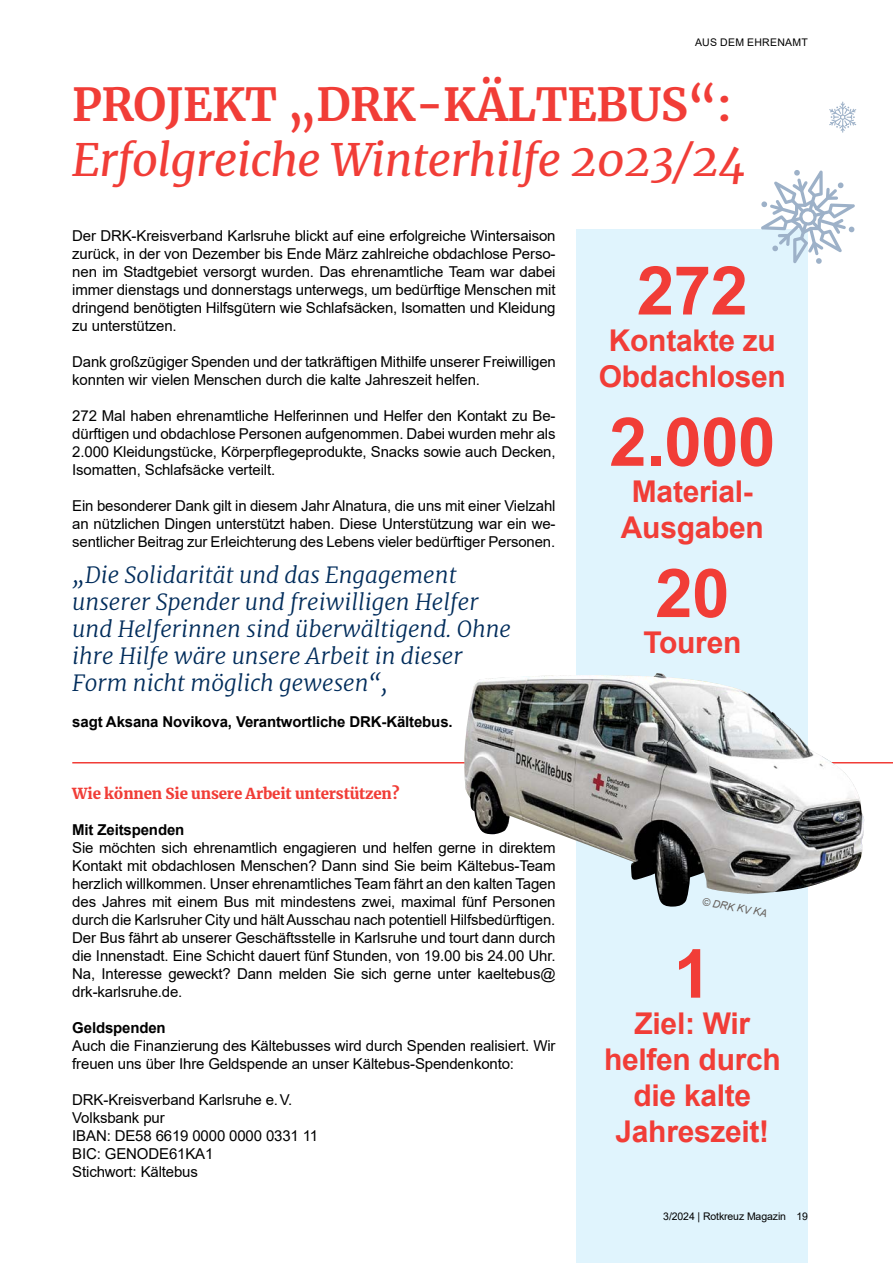
<style>
.page{position:relative;width:893px;height:1263px;background:#fff}
.page>*{position:absolute;margin:0;border:0;box-sizing:border-box;transform-origin:0 0}
.t1{font:700 67.5px "Arial";letter-spacing:-.01em;color:#f13d37}
.t2{font:italic 45px "Merriweather";letter-spacing:-.01em;color:#f13d37}
.t3{font:700 45px "Merriweather";letter-spacing:-.01em;color:#f13d37}
.t4{font:700 30px/36px "Arial";letter-spacing:-.01em;color:#f13d37;text-align:center}
.t5{font:italic 300 22.5px/27px "Merriweather";color:#002c5b}
.t6{font:15px/18px "Arial";letter-spacing:-.01em;color:#000;text-align:justify}
.t7{font:700 15px "Arial";letter-spacing:-.01em;color:#000}
.t8{font:900 15px "Merriweather";letter-spacing:-.01em;color:#f13d37}
.t9{font:10.5px "Arial";letter-spacing:-.01em;color:#000}
.t10{font:10.5px "Arial";letter-spacing:.025em;color:#000}
.t11{font:italic 10.5px "Arial";color:#66605c}
</style>
<div class="page">
<div style="left:577px;top:229px;width:231px;height:1034px;background:#e0f4fd"></div>
<svg style="left:761px;top:170px;width:94px;height:94px"></svg>
<svg style="left:848px;top:226px;width:7px;height:7px"></svg>
<div style="left:837px;top:182px;width:7px;height:6px;background:#9db1c8;border-radius:2px"></div>
<svg style="left:829px;top:102px;width:27px;height:31px"></svg>
<hr style="left:72px;top:762px;width:821px;height:1px;background:#f13d37">
<img style="left:464px;top:673px;width:400px;height:234px">
<p class="t10" style="left:695px;top:35px;width:114px">AUS DEM EHRENAMT</p>
<h2 class="t3" style="left:72px;top:73px;width:661px">PROJEKT „DRK- KÄLTEBUS“:</h2>
<h2 class="t2" style="left:72px;top:129px;width:675px">Erfolgreiche Winterhilfe 2023/24</h2>
<p class="t6" style="left:72px;top:226px;width:485px">Der DRK-Kreisverband Karlsruhe blickt auf eine erfolgreiche Wintersaison zurück, in der von Dezember bis Ende März zahlreiche obdachlose Perso&shy;nen im Stadtgebiet versorgt wurden. Das ehrenamtliche Team war dabei immer dienstags und donnerstags unterwegs, um bedürftige Menschen mit dringend benötigten Hilfsgütern wie Schlafsäcken, Isomatten und Kleidung zu unterstützen.</p>
<p class="t6" style="left:72px;top:352px;width:485px">Dank großzügiger Spenden und der tatkräftigen Mithilfe unserer Freiwilligen konnten wir vielen Menschen durch die kalte Jahreszeit helfen.</p>
<p class="t6" style="left:72px;top:406px;width:485px">272 Mal haben ehrenamtliche Helferinnen und Helfer den Kontakt zu Be&shy;dürftigen und obdachlose Personen aufgenommen. Dabei wurden mehr als 2.000 Kleidungstücke, Körperpflegeprodukte, Snacks sowie auch Decken, Isomatten, Schlafsäcke verteilt.</p>
<p class="t6" style="left:72px;top:496px;width:485px">Ein besonderer Dank gilt in diesem Jahr Alnatura, die uns mit einer Vielzahl an nützlichen Dingen unterstützt haben. Diese Unterstützung war ein we&shy;sentlicher Beitrag zur Erleichterung des Lebens vieler bedürftiger Personen.</p>
<h3 class="t5" style="left:72px;top:560px;width:440px">„Die Solidarität und das Engagement unserer Spender und freiwilligen Helfer und Helferinnen sind überwältigend. Ohne ihre Hilfe wäre unsere Arbeit in dieser Form nicht möglich gewesen“,</h3>
<p class="t7" style="left:72px;top:711px;width:382px">sagt Aksana Novikova, Verantwortliche DRK-Kältebus.</p>
<p class="t8" style="left:72px;top:783px;width:329px">Wie können Sie unsere Arbeit unterstützen?</p>
<p class="t7" style="left:72px;top:819px;width:114px">Mit Zeitspenden</p>
<p class="t6" style="left:72px;top:838px;width:485px">Sie möchten sich ehrenamtlich engagieren und helfen gerne in direktem Kontakt mit obdachlosen Menschen? Dann sind Sie beim Kältebus-Team herzlich willkommen. Unser ehrenamtliches Team fährt an den kalten Tagen des Jahres mit einem Bus mit mindestens zwei, maximal fünf Personen durch die Karlsruher City und hält Ausschau nach potentiell Hilfsbedürftigen.<br>Der Bus fährt ab unserer Geschäftsstelle in Karlsruhe und tourt dann durch die Innenstadt. Eine Schicht dauert fünf Stunden, von 19.00 bis 24.00 Uhr.<br>Na, Interesse geweckt? Dann melden Sie sich gerne unter kaeltebus@ drk-karlsruhe.de.</p>
<p class="t7" style="left:72px;top:1017px;width:95px">Geldspenden</p>
<p class="t6" style="left:72px;top:1036px;width:485px">Auch die Finanzierung des Kältebusses wird durch Spenden realisiert. Wir freuen uns über Ihre Geldspende an unser Kältebus-Spendenkonto:</p>
<p class="t6" style="left:72px;top:1090px;width:247px;text-align:left">DRK-Kreisverband Karlsruhe e.V.<br>Volksbank pur<br>IBAN: DE58 6619 0000 0000 0331 11<br>BIC: GENODE61KA1<br>Stichwort: Kältebus</p>
<h1 class="t1" style="left:637px;top:243px;width:113px">272</h1>
<h3 class="t4" style="left:599px;top:322px;width:189px">Kontakte zu<br>Obdachlosen</h3>
<h1 class="t1" style="left:609px;top:394px;width:168px">2.000</h1>
<h3 class="t4" style="left:621px;top:474px;width:144px">Material-<br>Ausgaben</h3>
<h1 class="t1" style="left:655px;top:546px;width:76px">20</h1>
<h3 class="t4" style="left:643px;top:625px;width:99px">Touren</h3>
<p class="t11" style="left:704px;top:895px;width:67px;rotate:10deg">© DRK KV KA</p>
<h1 class="t1" style="left:674px;top:926px;width:39px">1</h1>
<h3 class="t4" style="left:604px;top:1005px;width:178px">Ziel: Wir helfen durch die kalte<br>Jahreszeit!</h3>
<p class="t9" style="left:663px;top:1209px;width:146px">3/2024 | Rotkreuz Magazin 19</p>
</div>
